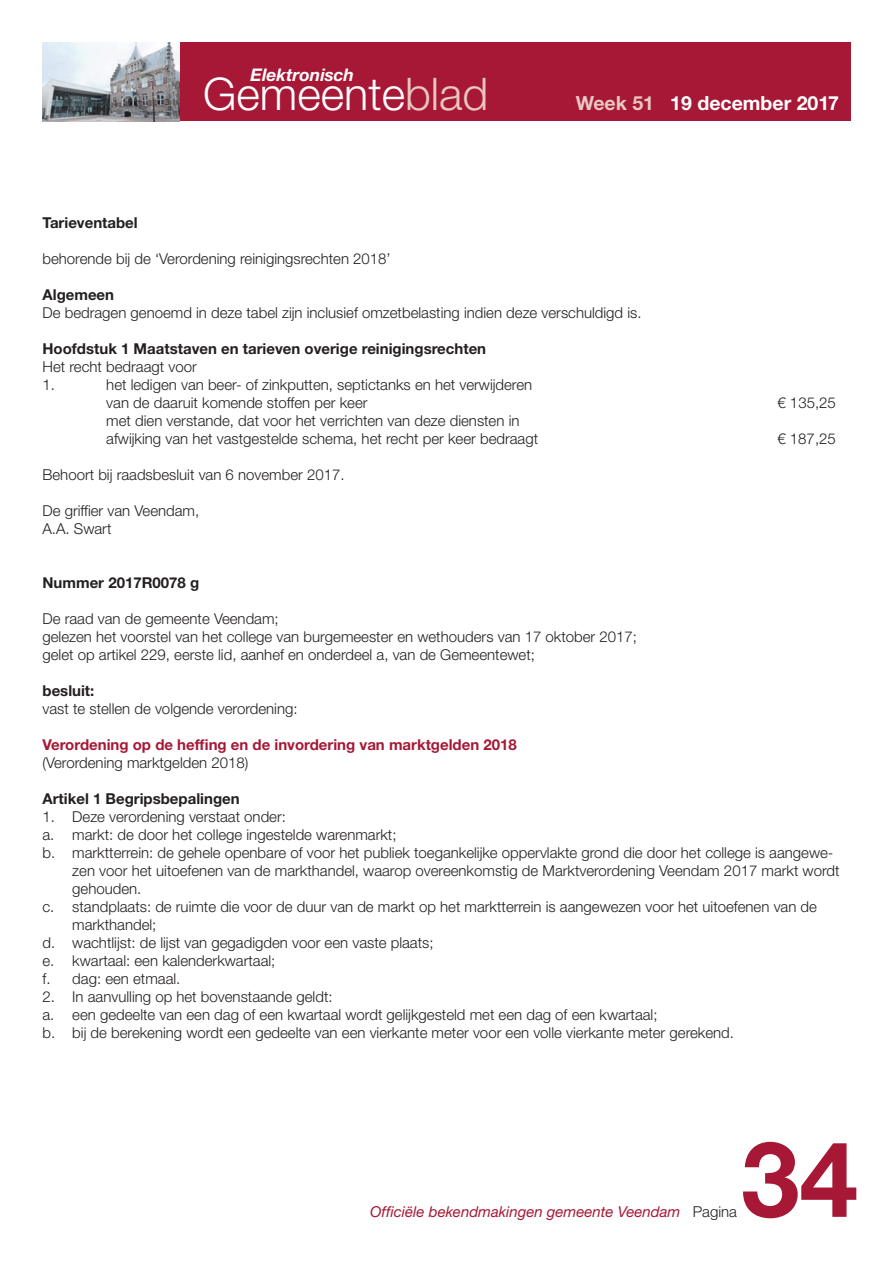
<style>
.page{position:relative;width:893px;height:1263px;background:#fff}
.page>*{position:absolute;margin:0;border:0;box-sizing:border-box;transform-origin:0 0}
.t1{font:700 105px "Helvetica Neue LT Std";color:#a61836}
.t2{font:300 45px "Helvetica Neue LT Std";color:#fff}
.t3{font:700 19.5px "Helvetica Neue LT Std";color:#fff}
.t4{font:italic 700 17.4px "Helvetica Neue LT Std";color:#fff}
.t5{font:300 15px/18px "Helvetica Neue LT Std";color:#231f20}
.t6{font:700 15px "Helvetica Neue LT Std";color:#231f20}
.t7{font:700 15px "Helvetica Neue LT Std";color:#a61836}
.t8{font:italic 15px "Helvetica Neue LT Std";color:#a61836}
.s1{color:#e9c7c3}
.s2{font-weight:300;font-style:normal;color:#231f20}
</style>
<div class="page">
<div style="left:43px;top:43px;width:807px;height:78px;background:#a61836"></div>
<img style="left:43px;top:43px;width:137px;height:78px">
<p class="t4" style="left:250px;top:68px;width:105px">Elektronisch</p>
<h2 class="t2" style="left:203px;top:78px;width:287px">Gemeente<span class="s1">blad</span></h2>
<h3 class="t3" style="left:576px;top:97px;width:265px"><span class="s1">Week 51</span> 19 december 2017</h3>
<p class="t6" style="left:43px;top:217px;width:97px">Tarieventabel</p>
<p class="t5" style="left:43px;top:251px;width:350px">behorende bij de ‘Verordening reinigingsrechten 2018’</p>
<p class="t6" style="left:43px;top:289px;width:73px">Algemeen</p>
<p class="t5" style="left:43px;top:305px;width:601px">De bedragen genoemd in deze tabel zijn inclusief omzetbelasting indien deze verschuldigd is.</p>
<p class="t6" style="left:43px;top:343px;width:445px">Hoofdstuk 1 Maatstaven en tarieven overige reinigingsrechten</p>
<p class="t5" style="left:43px;top:359px;width:156px">Het recht bedraagt voor<br>1.</p>
<p class="t5" style="left:106px;top:377px;width:427px">het ledigen van beer- of zinkputten, septictanks en het verwijderen van de daaruit komende stoffen per keer</p>
<p class="t5" style="left:106px;top:413px;width:433px">met dien verstande, dat voor het verrichten van deze diensten in afwijking van het vastgestelde schema, het recht per keer bedraagt</p>
<p class="t5" style="left:43px;top:467px;width:304px">Behoort bij raadsbesluit van 6 november 2017.</p>
<p class="t5" style="left:43px;top:503px;width:158px">De griffier van Veendam,<br>A.A. Swart</p>
<p class="t5" style="left:777px;top:395px;width:60px">€ 135,25</p>
<p class="t5" style="left:777px;top:431px;width:60px">€ 187,25</p>
<p class="t6" style="left:43px;top:577px;width:158px">Nummer 2017R0078 g</p>
<p class="t5" style="left:43px;top:611px;width:596px">De raad van de gemeente Veendam;<br>gelezen het voorstel van het college van burgemeester en wethouders van 17 oktober 2017; gelet op artikel 229, eerste lid, aanhef en onderdeel a, van de Gemeentewet;</p>
<p class="t6" style="left:43px;top:685px;width:53px">besluit:</p>
<p class="t5" style="left:43px;top:701px;width:257px">vast te stellen de volgende verordening:</p>
<p class="t7" style="left:43px;top:739px;width:476px">Verordening op de heffing en de invordering van marktgelden 2018</p>
<p class="t5" style="left:43px;top:755px;width:207px">(Verordening marktgelden 2018)</p>
<p class="t6" style="left:43px;top:793px;width:199px">Artikel 1 Begripsbepalingen</p>
<p class="t5" style="left:43px;top:809px;width:245px">1. Deze verordening verstaat onder:</p>
<p class="t5" style="left:43px;top:827px;width:356px">a. markt: de door het college ingestelde warenmarkt;</p>
<p class="t5" style="left:43px;top:845px;width:792px">b. marktterrein: de gehele openbare of voor het publiek toegankelijke oppervlakte grond die door het college is aangewe-</p>
<p class="t5" style="left:72px;top:863px;width:769px">zen voor het uitoefenen van de markthandel, waarop overeenkomstig de Marktverordening Veendam 2017 markt wordt</p>
<p class="t5" style="left:72px;top:881px;width:71px">gehouden.</p>
<p class="t5" style="left:43px;top:899px;width:776px">c. standplaats: de ruimte die voor de duur van de markt op het marktterrein is aangewezen voor het uitoefenen van de</p>
<p class="t5" style="left:72px;top:917px;width:86px">markthandel;</p>
<p class="t5" style="left:43px;top:935px;width:392px">d. wachtlijst: de lijst van gegadigden voor een vaste plaats;</p>
<p class="t5" style="left:43px;top:953px;width:234px">e. kwartaal: een kalenderkwartaal;</p>
<p class="t5" style="left:43px;top:971px;width:139px">f. dag: een etmaal.</p>
<p class="t5" style="left:43px;top:989px;width:693px">2. In aanvulling op het bovenstaande geldt:<br>a. een gedeelte van een dag of een kwartaal wordt gelijkgesteld met een dag of een kwartaal;<br>b. bij de berekening wordt een gedeelte van een vierkante meter voor een volle vierkante meter gerekend.</p>
<h1 class="t1" style="left:741px;top:1142px;width:118px">34</h1>
<p class="t8" style="left:370px;top:1206px;width:368px">Officiële bekendmakingen gemeente Veendam <span class="s2">Pagina</span></p>
</div>
